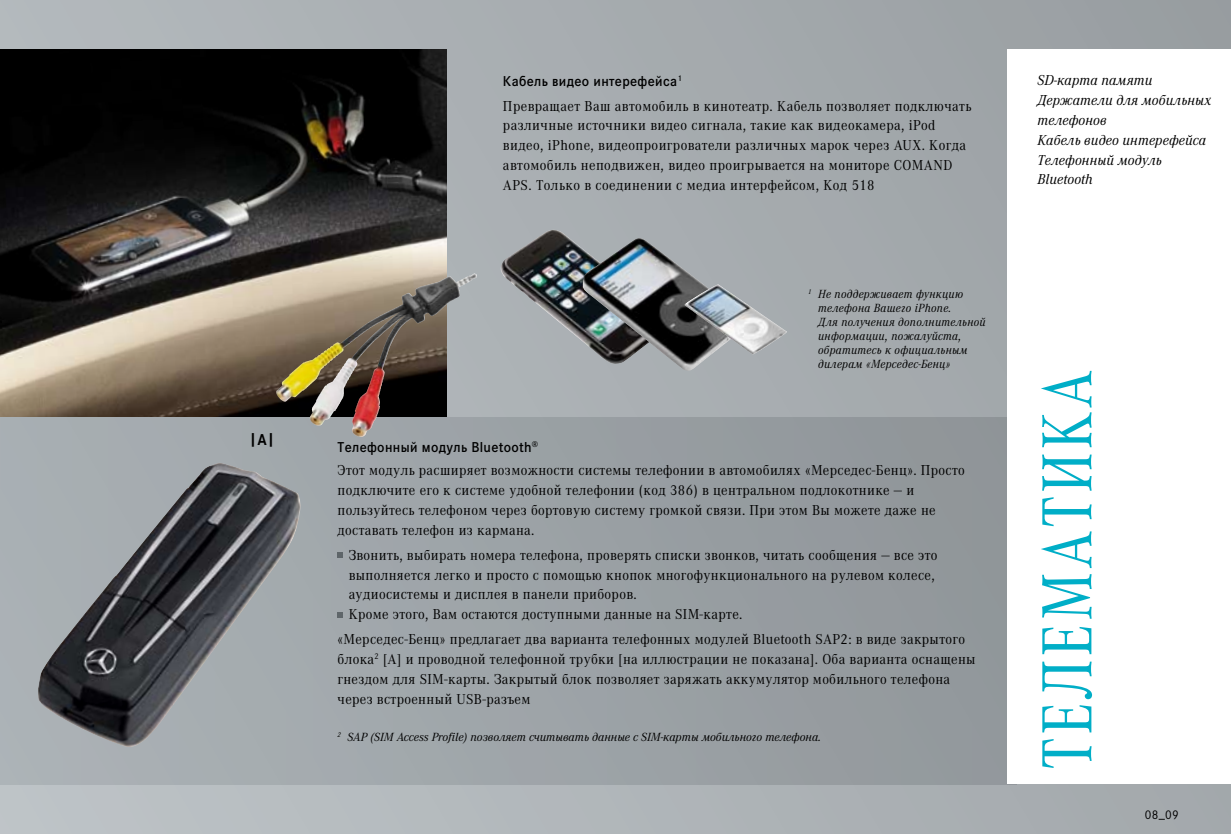
<style>
.page{position:relative;width:1231px;height:834px;background:#fff}
.page>*{position:absolute;margin:0;border:0;box-sizing:border-box;transform-origin:0 0}
.t1{font:73.5px "Corporate A Con";letter-spacing:.04em;color:#00aec7}
.t2{font:700 16.45px "Corporate S";color:#000;scale:.95 1}
.t3{font:14.88px/19.8px "Corporate A";letter-spacing:.025em;color:#000;scale:.95 1}
.t4{font:italic 14.88px/19.8px "Corporate A";letter-spacing:.01em;color:#000}
.t5{font:600 14.88px "Corporate S";letter-spacing:.025em;color:#000;scale:.95 1}
.t6{font:13.12px "Corporate S";color:#000;scale:.95 1}
.t7{font:italic 12.25px/14px "Corporate A";letter-spacing:.025em;color:#000;scale:.95 1}
.t8{font:italic 12.25px "Corporate A";color:#000}
</style>
<div class="page">
<div style="left:0;top:0;width:1230px;height:833px;background:linear-gradient(to right,#b8bec1,#9ca1a4)"></div>
<div style="left:0;top:417px;width:1016px;height:367px;background:linear-gradient(to right,#aab1b5,#909599)"></div>
<div style="left:1007px;top:50px;width:223px;height:734px;background:#fff"></div>
<img style="left:38px;top:462px;width:263px;height:287px">
<img style="left:0;top:50px;width:446px;height:367px">
<img style="left:275px;top:292px;width:137px;height:110px">
<img style="left:500px;top:229px;width:167px;height:135px">
<img style="left:582px;top:238px;width:163px;height:133px">
<img style="left:684px;top:284px;width:103px;height:71px">
<svg style="left:337px;top:552px;width:6px;height:6px"></svg>
<svg style="left:337px;top:612px;width:6px;height:5px"></svg>
<p class="t2" style="left:249px;top:425px;width:29px">|A|</p>
<p class="t5" style="left:503px;top:70px;width:190px">Кабель видео интерефейса<sup>1</sup></p>
<p class="t3" style="left:503px;top:95px;width:494px">Превращает Ваш автомобиль в кинотеатр. Кабель позволяет подключать различные источники видео сигнала, такие как видеокамера, iPod видео, iPhone, видеопроигрователи различных марок через AUX. Когда автомобиль неподвижен, видео проигрывается на мониторе COMAND APS. Только в соединении с медиа интерфейсом, Код 518</p>
<p class="t7" style="left:818px;top:287px;width:178px;text-indent:-10px"><sup>1</sup> Не поддерживает функцию телефона Вашего iPhone.<br>Для получения дополнительной информации, пожалуйста, обратитесь к официальным дилерам «Мерседес-Бенц»</p>
<p class="t5" style="left:337px;top:435px;width:213px">Телефонный модуль Bluetooth<sup>®</sup></p>
<p class="t3" style="left:337px;top:459px;width:661px">Этот модуль расширяет возможности системы телефонии в автомобилях «Мерседес-Бенц». Просто подключите его к системе удобной телефонии (код 386) в центральном подлокотнике — и пользуйтесь телефоном через бортовую систему громкой связи. При этом Вы можете даже не доставать телефон из кармана.</p>
<p class="t3" style="left:348px;top:544px;width:621px">Звонить, выбирать номера телефона, проверять списки звонков, читать сообщения — все это выполняется легко и просто с помощью кнопок многофункционального на рулевом колесе, аудиосистемы и дисплея в панели приборов.<br>Кроме этого, Вам остаются доступными данные на SIM-карте.</p>
<p class="t3" style="left:337px;top:629px;width:673px">«Мерседес-Бенц» предлагает два варианта телефонных модулей Bluetooth SAP2: в виде закрытого блока<sup>2</sup> [A] и проводной телефонной трубки [на иллюстрации не показана]. Оба варианта оснащены гнездом для SIM-карты. Закрытый блок позволяет заряжать аккумулятор мобильного телефона через встроенный USB-разъем</p>
<p class="t8" style="left:337px;top:729px;width:485px"><sup>2</sup> SAP (SIM Access Profile) позволяет считывать данные с SIM-карты мобильного телефона.</p>
<p class="t4" style="left:1037px;top:71px;width:175px">SD-карта памяти<br>Держатели для мобильных телефонов<br>Кабель видео интерефейса<br>Телефонный модуль<br>Bluetooth</p>
<h1 class="t1" style="left:1016px;top:769px;width:401px;rotate:-90deg">телематика</h1>
<p class="t6" style="left:1144px;top:805px;width:37px">08_09</p>
</div>
